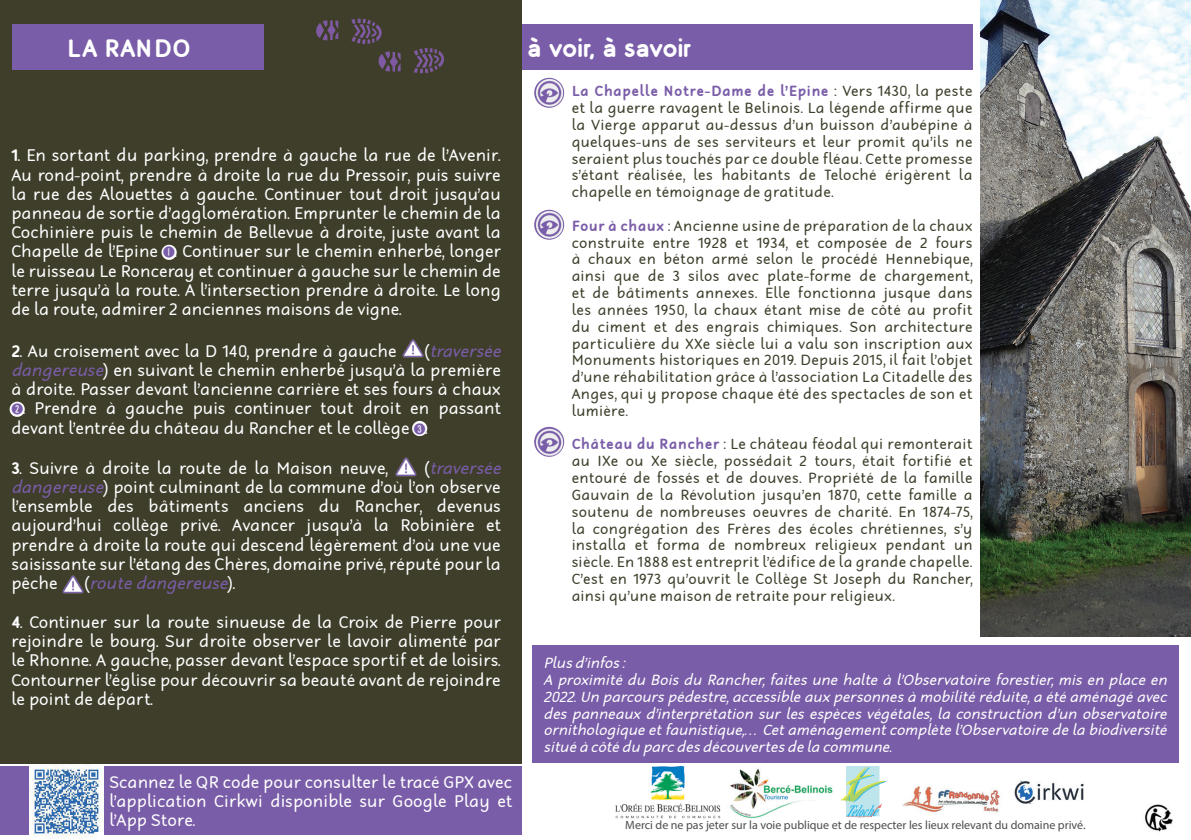
<style>
.page{position:relative;width:1191px;height:840px;background:#fff}
.page>*{position:absolute;margin:0;border:0;box-sizing:border-box;transform-origin:0 0}
.t1{font:700 28px "Odin";color:#fff}
.t2{font:700 24px "Robaga Rounded";color:#fff}
.t3{font:16px/19.2px "Robaga Rounded";color:#fff;text-align:justify}
.t4{font:700 16px "Odin";color:#fff}
.t5{font:italic 16px "Robaga Rounded";color:#7a5da8}
.t6{font:14px/16.8px "Robaga Rounded";letter-spacing:.015em;color:#3e3e2b;text-align:justify}
.t7{font:italic 14px/16.8px "Robaga Rounded";letter-spacing:-.01em;color:#fff}
.t8{font:12px "Myriad Pro";color:#231f20}
.s1{font-weight:700}
.s2{font-family:"KG Counting Stars"}
.s3{font-style:italic;color:#7a5da8}
.s4{font-style:normal;color:#fff}
.s5{font-weight:700;color:#7a5da8}
</style>
<div class="page">
<div style="left:187px;top:24px;width:785px;height:46px;background:#795da8"></div>
<div style="left:0;top:0;width:522px;height:763px;background:#3e3e2b"></div>
<div style="left:532px;top:645px;width:646px;height:117px;background:#795da8"></div>
<svg style="left:378px;top:52px;width:22px;height:19px"></svg>
<svg style="left:414px;top:48px;width:30px;height:25px"></svg>
<svg style="left:316px;top:20px;width:22px;height:20px"></svg>
<svg style="left:351px;top:19px;width:31px;height:25px"></svg>
<img style="left:980px;top:0;width:211px;height:636px">
<div style="left:13px;top:24px;width:251px;height:46px;background:#795da8"></div>
<img style="left:402px;top:339px;width:22px;height:19px">
<img style="left:395px;top:457px;width:22px;height:20px">
<img style="left:62px;top:575px;width:22px;height:19px">
<img style="left:535px;top:79px;width:28px;height:27px">
<div style="left:532px;top:76px;width:34px;height:33px;border:2px solid #fff;border-radius:50%"></div>
<img style="left:535px;top:212px;width:28px;height:28px">
<div style="left:532px;top:209px;width:34px;height:31px;border:2px solid #fff;border-radius:50%"></div>
<img style="left:535px;top:428px;width:28px;height:27px">
<div style="left:532px;top:425px;width:34px;height:33px;border:2px solid #fff;border-radius:50%"></div>
<img style="left:1144px;top:804px;width:29px;height:28px">
<div style="left:0;top:765px;width:522px;height:68px;background:#7a5da8"></div>
<img style="left:615px;top:766px;width:106px;height:52px">
<img style="left:730px;top:768px;width:103px;height:50px">
<img style="left:841px;top:766px;width:46px;height:52px">
<img style="left:902px;top:786px;width:100px;height:26px">
<img style="left:1014px;top:780px;width:70px;height:24px">
<img style="left:30px;top:764px;width:73px;height:74px">
<h2 class="t2" style="left:67px;top:35px;width:126px">LA RANDO</h2>
<p class="t3" style="left:11px;top:147px;width:491px"><span class="s1">1</span>. En sortant du parking, prendre à gauche la rue de l’Avenir.<br>Au rond-point, prendre à droite la rue du Pressoir, puis suivre la rue des Alouettes à gauche. Continuer tout droit jusqu’au panneau de sortie d’agglomération. Emprunter le chemin de la Cochinière puis le chemin de Bellevue à droite, juste avant la Chapelle de l’Epine <span class="s2">1</span>. Continuer sur le chemin enherbé, longer le ruisseau Le Ronceray et continuer à gauche sur le chemin de terre jusqu’à la route. A l’intersection prendre à droite. Le long de la route, admirer 2 anciennes maisons de vigne.</p>
<p class="t3" style="left:11px;top:342px;width:387px"><span class="s1">2</span>. Au croisement avec la D 140, prendre à gauche</p>
<p class="t3" style="left:11px;top:342px;width:491px;text-indent:413px">(<span class="s3">traversée dangereuse</span>) en suivant le chemin enherbé jusqu’à la première à droite. Passer devant l’ancienne carrière et ses fours à chaux</p>
<p class="t3" style="left:11px;top:399px;width:491px"><span class="s2">2</span>. Prendre à gauche puis continuer tout droit en passant devant l’entrée du château du Rancher et le collège <span class="s2">3</span>.</p>
<p class="t3" style="left:11px;top:459px;width:378px"><span class="s1">3</span>. Suivre à droite la route de la Maison neuve,</p>
<p class="t3" style="left:11px;top:459px;width:491px;text-indent:413px">(<span class="s3">traversée dangereuse</span>) point culminant de la commune d’où l’on observe l’ensemble des bâtiments anciens du Rancher, devenus aujourd’hui collège privé. Avancer jusqu’à la Robinière et prendre à droite la route qui descend légèrement d’où une vue saisissante sur l’étang des Chères, domaine privé, réputé pour la pêche</p>
<p class="t5" style="left:84px;top:574px;width:153px"><span class="s4">(</span>route dangereuse<span class="s4">).</span></p>
<p class="t3" style="left:11px;top:613px;width:491px"><span class="s1">4</span>. Continuer sur la route sinueuse de la Croix de Pierre pour rejoindre le bourg. Sur droite observer le lavoir alimenté par le Rhonne. A gauche, passer devant l’espace sportif et de loisirs.<br>Contourner l’église pour découvrir sa beauté avant de rejoindre le point de départ.</p>
<p class="t3" style="left:109px;top:772px;width:404px">Scannez le QR code pour consulter le tracé GPX avec l’application Cirkwi disponible sur Google Play et l’App Store.</p>
<p class="t4" style="left:102px;top:790px;width:297px">Sc nnez pour accéder au tracé GPX du circuit</p>
<h1 class="t1" style="left:527px;top:31px;width:166px">à voir, à savoir</h1>
<p class="t6" style="left:571px;top:83px;width:402px"><span class="s5">La Chapelle Notre-Dame de l’Epine</span> : Vers 1430, la peste et la guerre ravagent le Belinois. La légende affirme que la Vierge apparut au-dessus d’un buisson d’aubépine à quelques-uns de ses serviteurs et leur promit qu’ils ne seraient plus touchés par ce double fléau. Cette promesse s’étant réalisée, les habitants de Teloché érigèrent la chapelle en témoignage de gratitude.</p>
<p class="t6" style="left:571px;top:218px;width:402px"><span class="s5">Four à chaux</span> : Ancienne usine de préparation de la chaux construite entre 1928 et 1934, et composée de 2 fours à chaux en béton armé selon le procédé Hennebique, ainsi que de 3 silos avec plate-forme de chargement, et de bâtiments annexes. Elle fonctionna jusque dans les années 1950, la chaux étant mise de côté au profit du ciment et des engrais chimiques. Son architecture particulière du XXe siècle lui a valu son inscription aux Monuments historiques en 2019. Depuis 2015, il fait l’objet d’une réhabilitation grâce à l’association La Citadelle des Anges, qui y propose chaque été des spectacles de son et lumière.</p>
<p class="t6" style="left:571px;top:436px;width:402px"><span class="s5">Château du Rancher</span> : Le château féodal qui remonterait au IXe ou Xe siècle, possédait 2 tours, était fortifié et entouré de fossés et de douves. Propriété de la famille Gauvain de la Révolution jusqu’en 1870, cette famille a soutenu de nombreusesœoeuvres de charité. En 1874-75, la congrégation des Frères des écoles chrétiennes, s’y installa et forma de nombreux religieux pendant un siècle. En 1888 est entreprit l’édifice de la grande chapelle.<br>C’est en 1973 qu’ouvrit le Collège St Joseph du Rancher, ainsi qu’une maison de retraite pour religieux.</p>
<p class="t7" style="left:543px;top:655px;width:625px">Plus d’infos :<br>A proximité du Bois du Rancher, faites une halte à l’Observatoire forestier, mis en place en 2022. Un parcours pédestre, accessible aux personnes à mobilité réduite, a été aménagé avec des panneaux d’interprétation sur les espèces végétales, la construction d’un observatoire ornithologique et faunistique,… Cet aménagement complète l’Observatoire de la biodiversité situé à côté du parc des découvertes de la commune.</p>
<p class="t8" style="left:625px;top:817px;width:462px">Merci de ne pas jeter sur la voie publique et de respecter les lieux relevant du domaine privé.</p>
</div>
